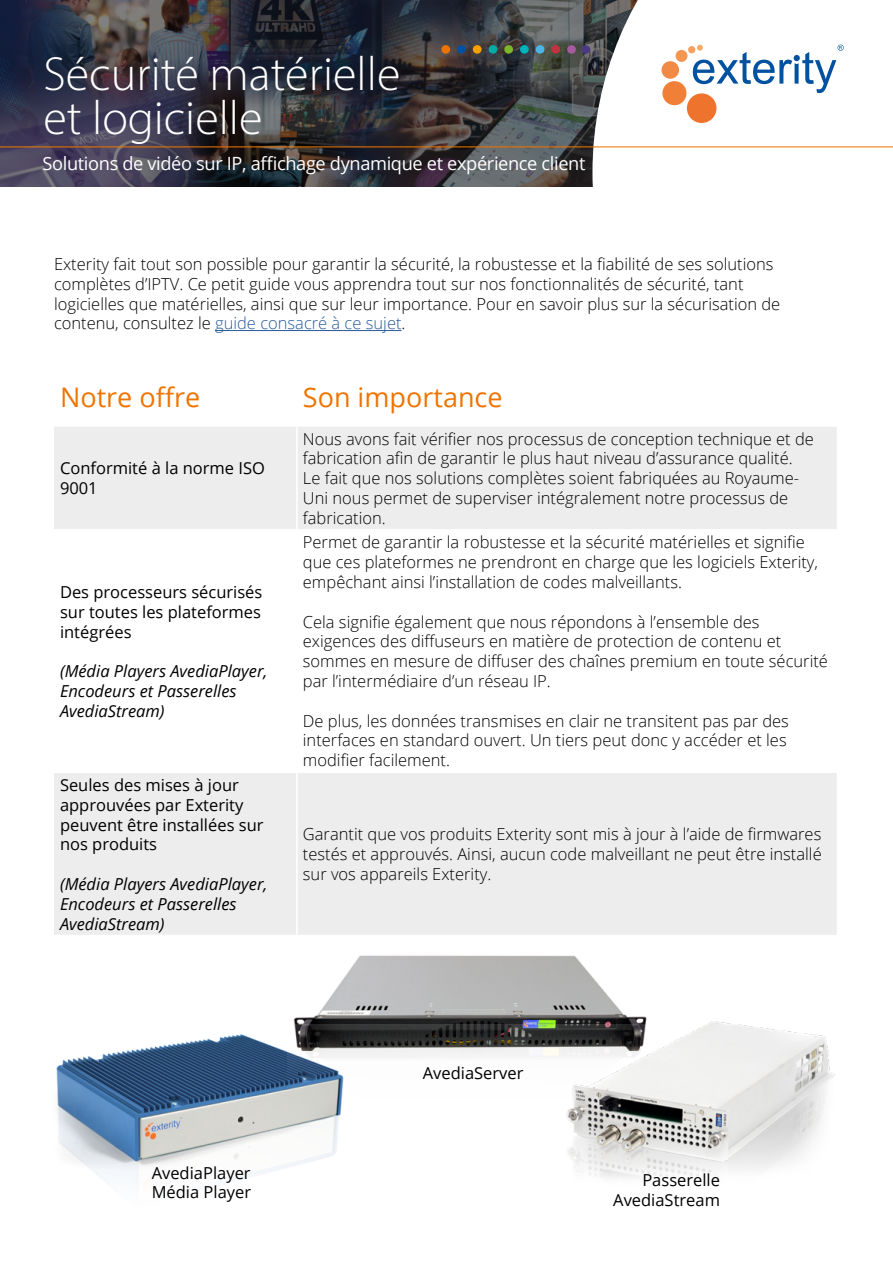
<style>
.page{position:relative;width:893px;height:1263px;background:#fff}
.page>*{position:absolute;margin:0;border:0;box-sizing:border-box;transform-origin:0 0}
.t1{font:300 48.15px/43.8px "Myriad Pro";color:#fff}
.t2{font:27px "Open Sans";color:#ee7402}
.t3{font:18.3px "Open Sans";letter-spacing:-.02em;color:#fff}
.t4{font:300 16.5px/19.8px "Open Sans";color:#000}
.t5{font:16.5px/19.8px "Open Sans";color:#000}
.t6{font:italic 16.5px/19.8px "Open Sans";color:#000}
.s1{color:#275b9b}
</style>
<div class="page">
<img style="left:56px;top:1034px;width:283px;height:147px">
<svg style="left:0;top:0;width:592px;height:187px;background:#373741"></svg>
<svg style="left:592px;top:0;width:301px;height:187px"></svg>
<hr style="left:0;top:146px;width:893px;height:1px;background:#ee7402">
<div style="left:441px;top:45px;width:9px;height:9px;background:#ee7402;border-radius:4px"></div>
<div style="left:457px;top:45px;width:9px;height:9px;background:#0051a0;border-radius:4px"></div>
<div style="left:473px;top:45px;width:9px;height:9px;background:#f6a200;border-radius:4px"></div>
<div style="left:489px;top:45px;width:8px;height:9px;background:#00aaa5;border-radius:4px"></div>
<div style="left:504px;top:45px;width:9px;height:9px;background:#7cb729;border-radius:4px"></div>
<div style="left:520px;top:45px;width:9px;height:9px;background:#00b3ba;border-radius:4px"></div>
<div style="left:536px;top:45px;width:8px;height:9px;background:#4db4e6;border-radius:4px"></div>
<div style="left:551px;top:45px;width:9px;height:9px;background:#c03441;border-radius:4px"></div>
<div style="left:567px;top:45px;width:9px;height:9px;background:#a65a9f;border-radius:4px"></div>
<div style="left:581px;top:45px;width:9px;height:9px;background:#4a3a83;border-radius:4px"></div>
<div style="left:688px;top:46px;width:7px;height:7px;background:#f5a15d;border-radius:50%"></div>
<div style="left:675px;top:50px;width:13px;height:12px;background:#f49651;border-radius:50%"></div>
<div style="left:661px;top:61px;width:18px;height:18px;background:#f18a44;border-radius:50%"></div>
<div style="left:662px;top:81px;width:24px;height:24px;background:#f07f38;border-radius:50%"></div>
<div style="left:687px;top:93px;width:29px;height:30px;background:#ee732c;border-radius:50%"></div>
<svg style="left:693px;top:45px;width:151px;height:48px"></svg>
<div style="left:54px;top:427px;width:783px;height:508px;background:#ededed"></div>
<svg style="left:54px;top:531px;width:783px;height:240px"></svg>
<hr style="left:296px;top:427px;width:2px;height:102px;background:#fff">
<hr style="left:296px;top:531px;width:2px;height:240px;background:#fff">
<hr style="left:296px;top:773px;width:2px;height:162px;background:#fff">
<hr style="left:54px;top:529px;width:243px;height:2px;background:#fff">
<hr style="left:297px;top:529px;width:541px;height:2px;background:#fff">
<hr style="left:54px;top:771px;width:243px;height:2px;background:#fff">
<hr style="left:297px;top:771px;width:541px;height:2px;background:#fff">
<hr style="left:215px;top:330px;width:187px;height:1px;background:#275b9b">
<img style="left:293px;top:955px;width:354px;height:69px">
<img style="left:287px;top:1024px;width:273px;height:93px">
<img style="left:560px;top:1018px;width:275px;height:160px">
<h1 class="t1" style="left:43px;top:52px;width:359px">Sécurité matérielle et logicielle</h1>
<p class="t3" style="left:43px;top:151px;width:544px">Solutions de vidéo sur IP, affichage dynamique et expérience client</p>
<p class="t4" style="left:54px;top:254px;width:728px">Exterity fait tout son possible pour garantir la sécurité, la robustesse et la fiabilité de ses solutions complètes d’IPTV. Ce petit guide vous apprendra tout sur nos fonctionnalités de sécurité, tant logicielles que matérielles, ainsi que sur leur importance. Pour en savoir plus sur la sécurisation de contenu, consultez le <span class="s1">guide consacré à ce sujet</span>.</p>
<h2 class="t2" style="left:60px;top:378px;width:142px">Notre offre</h2>
<h2 class="t2" style="left:303px;top:378px;width:201px">Son importance</h2>
<p class="t5" style="left:60px;top:458px;width:207px">Conformité à la norme ISO<br>9001</p>
<p class="t5" style="left:60px;top:582px;width:204px;text-align:justify">Des processeurs sécurisés sur toutes les plateformes intégrées</p>
<p class="t6" style="left:60px;top:661px;width:209px">(Média Players AvediaPlayer,<br>Encodeurs et Passerelles<br>AvediaStream)</p>
<p class="t5" style="left:60px;top:774px;width:205px">Seules des mises à jour approuvées par Exterity peuvent être installées sur nos produits</p>
<p class="t6" style="left:60px;top:873px;width:209px">(Média Players AvediaPlayer,<br>Encodeurs et Passerelles<br>AvediaStream)</p>
<p class="t4" style="left:303px;top:428px;width:513px">Nous avons fait vérifier nos processus de conception technique et de fabrication afin de garantir le plus haut niveau d’assurance qualité.<br>Le fait que nos solutions complètes soient fabriquées au Royaume-Uni nous permet de superviser intégralement notre processus de fabrication.</p>
<p class="t4" style="left:303px;top:532px;width:517px">Permet de garantir la robustesse et la sécurité matérielles et signifie que ces plateformes ne prendront en charge que les logiciels Exterity, empêchant ainsi l’installation de codes malveillants.</p>
<p class="t4" style="left:303px;top:611px;width:527px">Cela signifie également que nous répondons à l’ensemble des exigences des diffuseurs en matière de protection de contenu et sommes en mesure de diffuser des chaînes premium en toute sécurité par l’intermédiaire d’un réseau IP.</p>
<p class="t4" style="left:303px;top:710px;width:488px">De plus, les données transmises en clair ne transitent pas par des interfaces en standard ouvert. Un tiers peut donc y accéder et les modifier facilement.</p>
<p class="t4" style="left:303px;top:824px;width:520px;text-align:justify">Garantit que vos produits Exterity sont mis à jour à l’aide de firmwares testés et approuvés. Ainsi, aucun code malveillant ne peut être installé sur vos appareils Exterity.</p>
<p class="t5" style="left:152px;top:1162px;width:101px">AvediaPlayer<br>Média Player</p>
<p class="t5" style="left:423px;top:1062px;width:102px">AvediaServer</p>
<p class="t5" style="left:613px;top:1170px;width:108px;text-align:right">Passerelle<br>AvediaStream</p>
</div>
